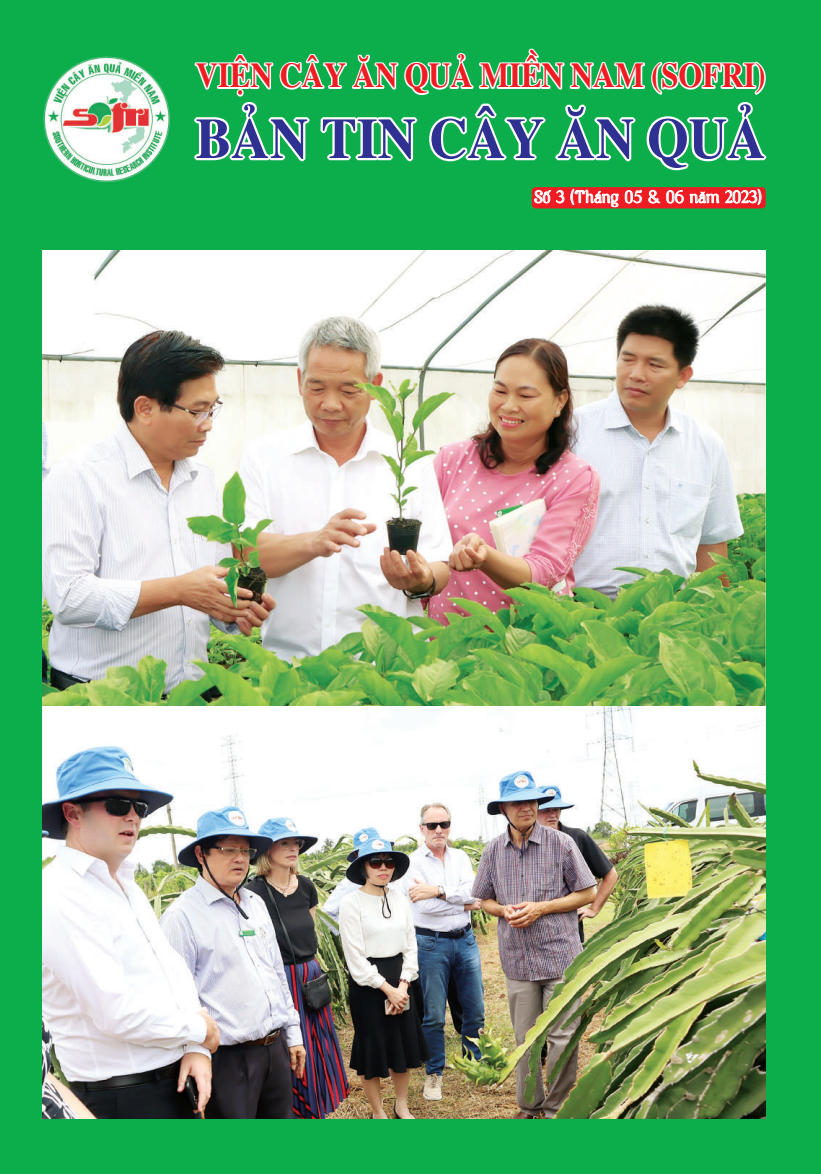
<style>
.page{position:relative;width:821px;height:1174px;background:#0cae4c}
.page>*{position:absolute;margin:0;border:0;box-sizing:border-box;transform-origin:0 0}
.t1{font:700 57px "UTM Times";color:#2e3092;scale:.94 1}
.t2{font:700 34.8px "UTM Times";color:#ee1d23;scale:.88 1}
.t3{font:17.1px "TUV Asheron II";color:#fff}
</style>
<div class="page">
<img style="left:43px;top:56px;width:127px;height:126px">
<div style="left:531px;top:187px;width:234px;height:21px;background:#ee1d23;border-radius:4px"></div>
<svg style="left:194px;top:48px;width:573px;height:159px"></svg>
<img style="left:43px;top:251px;width:722px;height:455px">
<img style="left:43px;top:706px;width:722px;height:412px">
<p class="t2" style="left:196px;top:49px;width:649px">VIỆN CÂY ĂN QUẢ MIỀN NAM (SOFRI)</p>
<h1 class="t1" style="left:196px;top:96px;width:608px">BẢN TIN CÂY ĂN QUẢ</h1>
<p class="t3" style="left:534px;top:186px;width:229px">Số 3 (Tháng 05 &amp; 06 năm 2023)</p>
</div>
